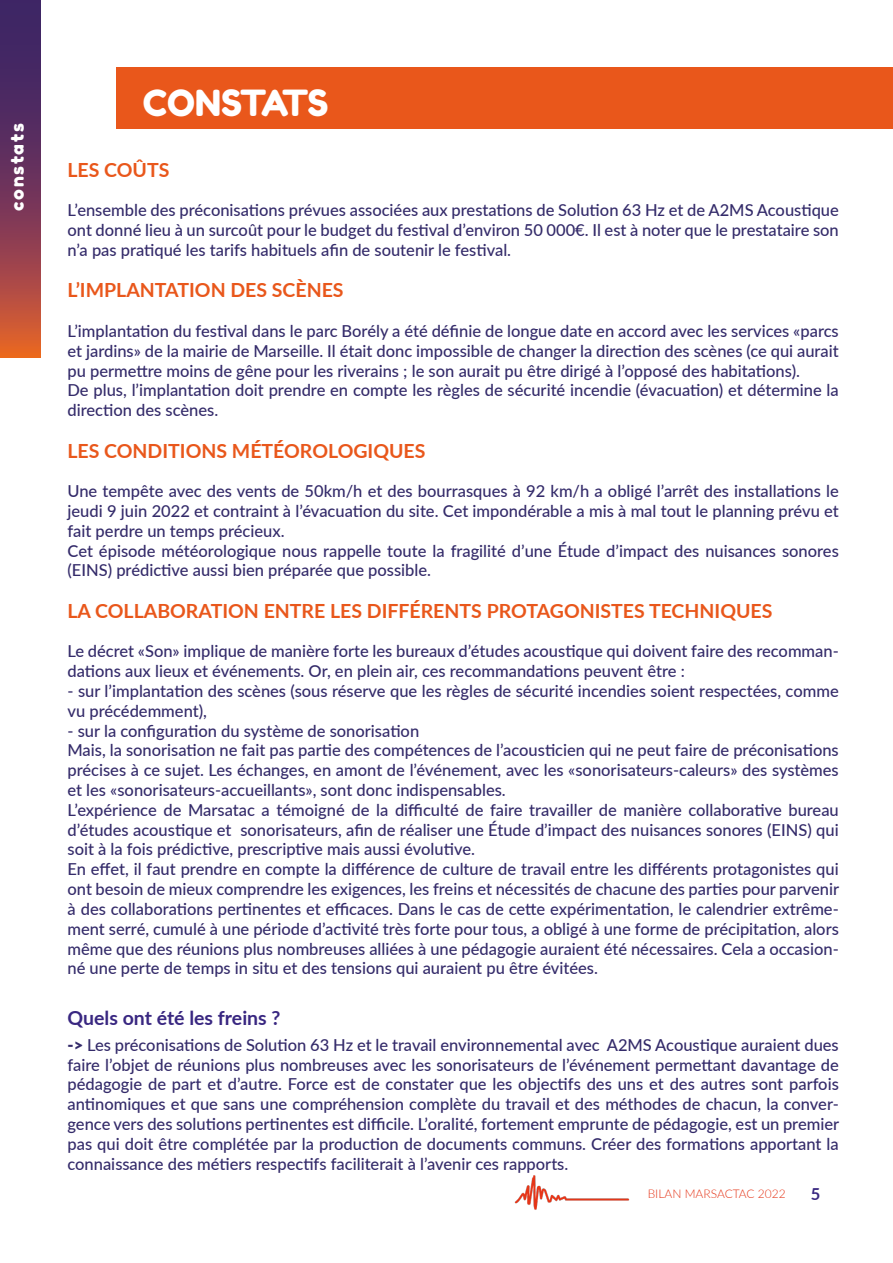
<style>
.page{position:relative;width:893px;height:1263px;background:#fff}
.page>*{position:absolute;margin:0;border:0;box-sizing:border-box;transform-origin:0 0}
.t1{font:36px "Fredoka One";color:#fff}
.t2{font:700 19.5px "Lato";color:#e9571b}
.t3{font:700 19.5px "Lato";color:#392781}
.t4{font:18px "Fredoka One";letter-spacing:.1em;color:#fff}
.t5{font:500 16.5px/19.8px "Lato";color:#342b6a}
.t6{font:700 16.5px "Lato";color:#392781}
.t7{font:300 12px "Lato";color:#e53619}
.s1{color:#e9571b}
.s2{font-weight:900}
</style>
<div class="page">
<svg style="left:0;top:0;width:40px;height:357px;background:#783854"></svg>
<img style="left:514px;top:1175px;width:116px;height:35px">
<div style="left:116px;top:67px;width:777px;height:62px;background:#e9571b"></div>
<p class="t4" style="left:6px;top:211px;width:89px;rotate:-90deg">constats</p>
<h1 class="t1" style="left:143px;top:81px;width:254px">CONSTATS<span class="s1">ÉES</span></h1>
<p class="t2" style="left:68px;top:155px;width:103px">LES COÛTS</p>
<p class="t5" style="left:68px;top:200px;width:773px;text-align:justify">L’ensemble des préconisations prévues associées aux prestations de Solution 63 Hz et de A2MS Acoustique ont donné lieu à un surcoût pour le budget du festival d’environ 50 000€. Il est à noter que le prestataire son n’a pas pratiqué les tarifs habituels afin de soutenir le festival.</p>
<p class="t2" style="left:68px;top:276px;width:278px">L’IMPLANTATION DES SCÈNES</p>
<p class="t5" style="left:68px;top:320px;width:773px">L’implantation du festival dans le parc Borély a été définie de longue date en accord avec les services «parcs et jardins» de la mairie de Marseille. Il était donc impossible de changer la direction des scènes (ce qui aurait pu permettre moins de gêne pour les riverains ; le son aurait pu être dirigé à l’opposé des habitations).<br>De plus, l’implantation doit prendre en compte les règles de sécurité incendie (évacuation) et détermine la direction des scènes.</p>
<p class="t2" style="left:68px;top:436px;width:360px">LES CONDITIONS MÉTÉOROLOGIQUES</p>
<p class="t5" style="left:68px;top:481px;width:773px">Une tempête avec des vents de 50km/h et des bourrasques à 92 km/h a obligé l’arrêt des installations le jeudi 9 juin 2022 et contraint à l’évacuation du site. Cet impondérable a mis à mal tout le planning prévu et fait perdre un temps précieux.<br>Cet épisode météorologique nous rappelle toute la fragilité d’une Étude d’impact des nuisances sonores (EINS) prédictive aussi bien préparée que possible.</p>
<p class="t2" style="left:68px;top:596px;width:706px">LA COLLABORATION ENTRE LES DIFFÉRENTS PROTAGONISTES TECHNIQUES</p>
<p class="t5" style="left:68px;top:641px;width:773px">Le décret «Son» implique de manière forte les bureaux d’études acoustique qui doivent faire des recomman&shy;dations aux lieux et événements. Or, en plein air, ces recommandations peuvent être :</p>
<p class="t5" style="left:68px;top:680px;width:773px">- sur l’implantation des scènes (sous réserve que les règles de sécurité incendies soient respectées, comme vu précédemment),</p>
<p class="t5" style="left:68px;top:720px;width:773px">- sur la configuration du système de sonorisation<br>Mais, la sonorisation ne fait pas partie des compétences de l’acousticien qui ne peut faire de préconisations précises à ce sujet. Les échanges, en amont de l’événement, avec les «sonorisateurs-caleurs» des systèmes et les «sonorisateurs-accueillants», sont donc indispensables.<br>L’expérience de Marsatac a témoigné de la difficulté de faire travailler de manière collaborative bureau d’études acoustique et sonorisateurs, afin de réaliser une Étude d’impact des nuisances sonores (EINS) qui soit à la fois prédictive, prescriptive mais aussi évolutive.<br>En effet, il faut prendre en compte la différence de culture de travail entre les différents protagonistes qui ont besoin de mieux comprendre les exigences, les freins et nécessités de chacune des parties pour parvenir à des collaborations pertinentes et efficaces. Dans le cas de cette expérimentation, le calendrier extrême&shy;ment serré, cumulé à une période d’activité très forte pour tous, a obligé à une forme de précipitation, alors même que des réunions plus nombreuses alliées à une pédagogie auraient été nécessaires. Cela a occasion&shy;né une perte de temps in situ et des tensions qui auraient pu être évitées.</p>
<p class="t3" style="left:68px;top:1004px;width:215px">Quels ont été les freins ?</p>
<p class="t5" style="left:68px;top:1034px;width:773px;text-align:justify"><span class="s2">-&gt;</span> Les préconisations de Solution 63 Hz et le travail environnemental avec A2MS Acoustique auraient dues faire l’objet de réunions plus nombreuses avec les sonorisateurs de l’événement permettant davantage de pédagogie de part et d’autre. Force est de constater que les objectifs des uns et des autres sont parfois antinomiques et que sans une compréhension complète du travail et des méthodes de chacun, la conver&shy;gence vers des solutions pertinentes est difficile. L’oralité, fortement emprunte de pédagogie, est un premier pas qui doit être complétée par la production de documents communs. Créer des formations apportant la connaissance des métiers respectifs faciliterait à l’avenir ces rapports.</p>
<p class="t7" style="left:648px;top:1185px;width:140px">BILAN MARSACTAC 2022</p>
<p class="t6" style="left:811px;top:1182px;width:11px">5</p>
</div>
